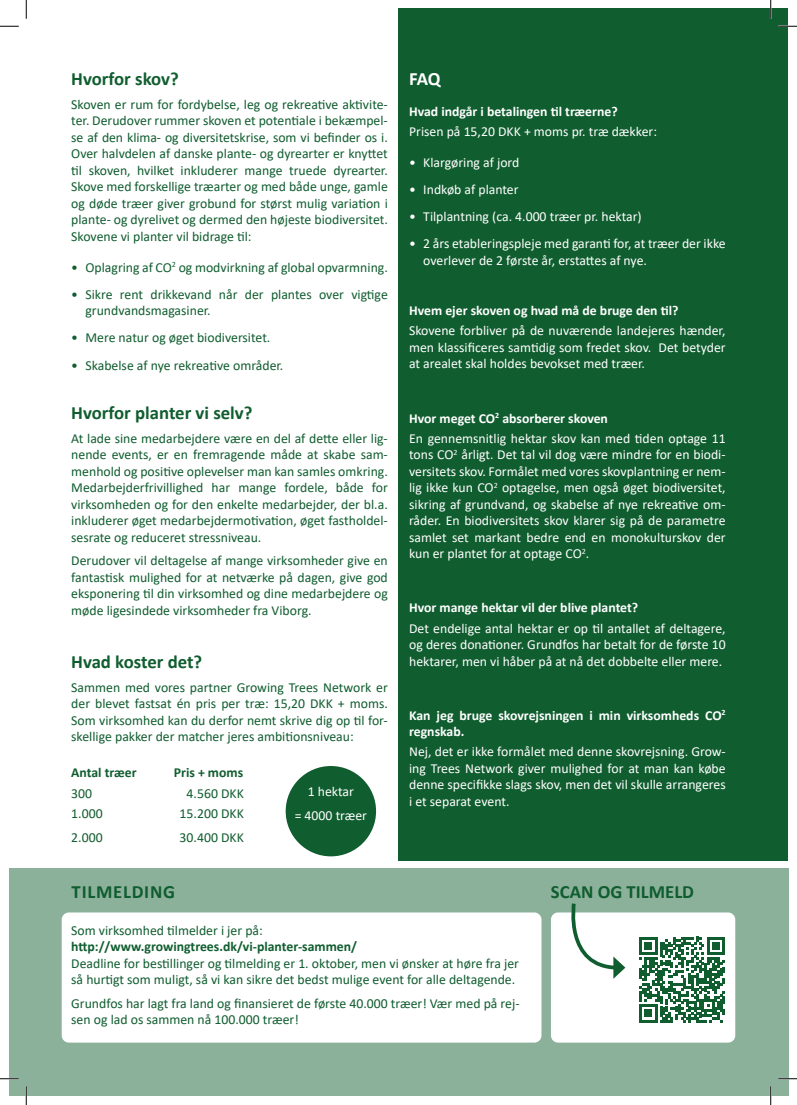
<style>
.page{position:relative;width:797px;height:1105px;background:#fff}
.page>*{position:absolute;margin:0;border:0;box-sizing:border-box;transform-origin:0 0}
.t1{font:700 18.75px "Calibri";color:#105d2f}
.t2{font:700 18.75px "Calibri";letter-spacing:.04em;color:#105d2f}
.t3{font:700 18.75px "Calibri";color:#fff}
.t4{font:13.75px/16.5px "Calibri";color:#105d2f;text-align:justify}
.t5{font:13.75px/16.5px "Calibri";color:#fff;text-align:justify}
.t6{font:700 13.75px/16.5px "Calibri";color:#fff}
.t7{font:700 13.75px "Calibri";color:#105d2f}
.s1{font-weight:700}
</style>
<div class="page">
<div style="left:9px;top:868px;width:779px;height:228px;background:#8cb19b"></div>
<div style="left:398px;top:9px;width:390px;height:852px;background:#105d2f"></div>
<div style="left:62px;top:912px;width:479px;height:130px;background:#fff;border-radius:7px"></div>
<div style="left:551px;top:912px;width:184px;height:130px;background:#fff;border-radius:7px"></div>
<svg style="left:639px;top:937px;width:86px;height:85px"></svg>
<svg style="left:564px;top:903px;width:61px;height:76px"></svg>
<div style="left:286px;top:766px;width:90px;height:90px;background:#105d2f;border-radius:50%"></div>
<svg style="left:0;top:25px;width:19px;height:2px"></svg>
<svg style="left:778px;top:25px;width:19px;height:2px"></svg>
<svg style="left:0;top:1078px;width:19px;height:1px"></svg>
<svg style="left:778px;top:1078px;width:19px;height:1px"></svg>
<svg style="left:25px;top:0;width:2px;height:19px"></svg>
<svg style="left:25px;top:1086px;width:2px;height:19px"></svg>
<svg style="left:770px;top:0;width:1px;height:19px"></svg>
<svg style="left:770px;top:1086px;width:1px;height:19px"></svg>
<h1 class="t1" style="left:71px;top:66px;width:109px">Hvorfor skov?</h1>
<p class="t4" style="left:71px;top:96px;width:318px">Skoven er rum for fordybelse, leg og rekreative aktivite&shy;ter. Derudover rummer skoven et potentiale i bekæmpel&shy;se af den klima- og diversitetskrise, som vi befinder os i.<br>Over halvdelen af danske plante- og dyrearter er knyttet til skoven, hvilket inkluderer mange truede dyrearter.<br>Skove med forskellige træarter og med både unge, gamle og døde træer giver grobund for størst mulig variation i plante- og dyrelivet og dermed den højeste biodiversitet.<br>Skovene vi planter vil bidrage til:</p>
<p class="t4" style="left:71px;top:258px;width:318px">• Oplagring af CO<sup>2</sup> og modvirkning af global opvarmning.</p>
<p class="t4" style="left:85px;top:286px;width:304px;text-indent:-14px">• Sikre rent drikkevand når der plantes over vigtige grundvandsmagasiner.</p>
<p class="t4" style="left:71px;top:329px;width:201px">• Mere natur og øget biodiversitet.</p>
<p class="t4" style="left:71px;top:356px;width:214px">• Skabelse af nye rekreative områder.</p>
<h1 class="t1" style="left:71px;top:400px;width:183px">Hvorfor planter vi selv?</h1>
<p class="t4" style="left:71px;top:430px;width:318px">At lade sine medarbejdere være en del af dette eller lig&shy;nende events, er en fremragende måde at skabe sam&shy;menhold og positive oplevelser man kan samles omkring.<br>Medarbejderfrivillighed har mange fordele, både for virksomheden og for den enkelte medarbejder, der bl.a. inkluderer øget medarbejdermotivation, øget fastholdel&shy;sesrate og reduceret stressniveau.</p>
<p class="t4" style="left:71px;top:552px;width:318px">Derudover vil deltagelse af mange virksomheder give en fantastisk mulighed for at netværke på dagen, give god eksponering til din virksomhed og dine medarbejdere og møde ligesindede virksomheder fra Viborg.</p>
<h1 class="t1" style="left:71px;top:648px;width:132px">Hvad koster det?</h1>
<p class="t4" style="left:71px;top:678px;width:318px">Sammen med vores partner Growing Trees Network er der blevet fastsat én pris per træ: 15,20 DKK + moms.<br>Som virksomhed kan du derfor nemt skrive dig op til for&shy;skellige pakker der matcher jeres ambitionsniveau:</p>
<p class="t7" style="left:71px;top:762px;width:67px">Antal træer</p>
<p class="t7" style="left:174px;top:762px;width:71px">Pris + moms</p>
<p class="t4" style="left:71px;top:784px;width:22px">300</p>
<p class="t4" style="left:187px;top:784px;width:59px">4.560 DKK</p>
<p class="t4" style="left:71px;top:805px;width:33px">1.000</p>
<p class="t4" style="left:180px;top:805px;width:66px">15.200 DKK</p>
<p class="t4" style="left:71px;top:829px;width:33px">2.000</p>
<p class="t4" style="left:180px;top:829px;width:66px">30.400 DKK</p>
<p class="t5" style="left:295px;top:779px;width:74px;line-height:23.6px;text-align:center">1 hektar<br>= 4000 træer</p>
<h1 class="t3" style="left:409px;top:66px;width:33px">FAQ</h1>
<p class="t6" style="left:409px;top:103px;width:210px">Hvad indgår i betalingen til træerne?</p>
<p class="t5" style="left:409px;top:123px;width:249px">Prisen på 15,20 DKK + moms pr. træ dækker:</p>
<p class="t5" style="left:409px;top:154px;width:112px">• Klargøring af jord</p>
<p class="t5" style="left:409px;top:181px;width:111px">• Indkøb af planter</p>
<p class="t5" style="left:409px;top:208px;width:234px">• Tilplantning (ca. 4.000 træer pr. hektar)</p>
<p class="t5" style="left:423px;top:235px;width:304px;text-indent:-14px">• 2 års etableringspleje med garanti for, at træer der ikke overlever de 2 første år, erstattes af nye.</p>
<p class="t6" style="left:409px;top:302px;width:271px">Hvem ejer skoven og hvad må de bruge den til?</p>
<p class="t5" style="left:409px;top:322px;width:318px">Skovene forbliver på de nuværende landejeres hænder, men klassificeres samtidig som fredet skov. Det betyder at arealet skal holdes bevokset med træer.</p>
<p class="t5" style="left:409px;top:408px;width:318px;line-height:20px"><span class="s1">Hvor meget CO</span><sup>2</sup> <span class="s1">absorberer skoven<br></span>En gennemsnitlig hektar skov kan med tiden optage 11</p>
<p class="t5" style="left:409px;top:446px;width:318px">tons CO<sup>2</sup> årligt. Det tal vil dog være mindre for en biodi&shy;versitets skov. Formålet med vores skovplantning er nem&shy;lig ikke kun CO<sup>2</sup> optagelse, men også øget biodiversitet, sikring af grundvand, og skabelse af nye rekreative om&shy;råder. En biodiversitets skov klarer sig på de parametre samlet set markant bedre end en monokulturskov der kun er plantet for at optage CO<sup>2</sup>.</p>
<p class="t6" style="left:409px;top:599px;width:231px">Hvor mange hektar vil der blive plantet?</p>
<p class="t5" style="left:409px;top:619px;width:318px">Det endelige antal hektar er op til antallet af deltagere, og deres donationer. Grundfos har betalt for de første 10 hektarer, men vi håber på at nå det dobbelte eller mere.</p>
<p class="t6" style="left:409px;top:707px;width:318px">Kan jeg bruge skovrejsningen i min virksomheds CO<sup>2 </sup>regnskab.</p>
<p class="t5" style="left:409px;top:743px;width:318px">Nej, det er ikke formålet med denne skovrejsning. Grow&shy;ing Trees Network giver mulighed for at man kan købe denne specifikke slags skov, men det vil skulle arrangeres i et separat event.</p>
<h1 class="t2" style="left:72px;top:878px;width:105px">TILMELDING</h1>
<p class="t4" style="left:71px;top:922px;width:193px">Som virksomhed tilmelder i jer på:</p>
<p class="t7" style="left:71px;top:937px;width:287px">http://www.growingtrees.dk/vi-planter-sammen/</p>
<p class="t4" style="left:71px;top:955px;width:449px">Deadline for bestillinger og tilmelding er 1. oktober, men vi ønsker at høre fra jer så hurtigt som muligt, så vi kan sikre det bedst mulige event for alle deltagende.</p>
<p class="t4" style="left:71px;top:995px;width:450px">Grundfos har lagt fra land og finansieret de første 40.000 træer! Vær med på rej&shy;sen og lad os sammen nå 100.000 træer!</p>
<h1 class="t1" style="left:551px;top:878px;width:145px">SCAN OG TILMELD</h1>
</div>
